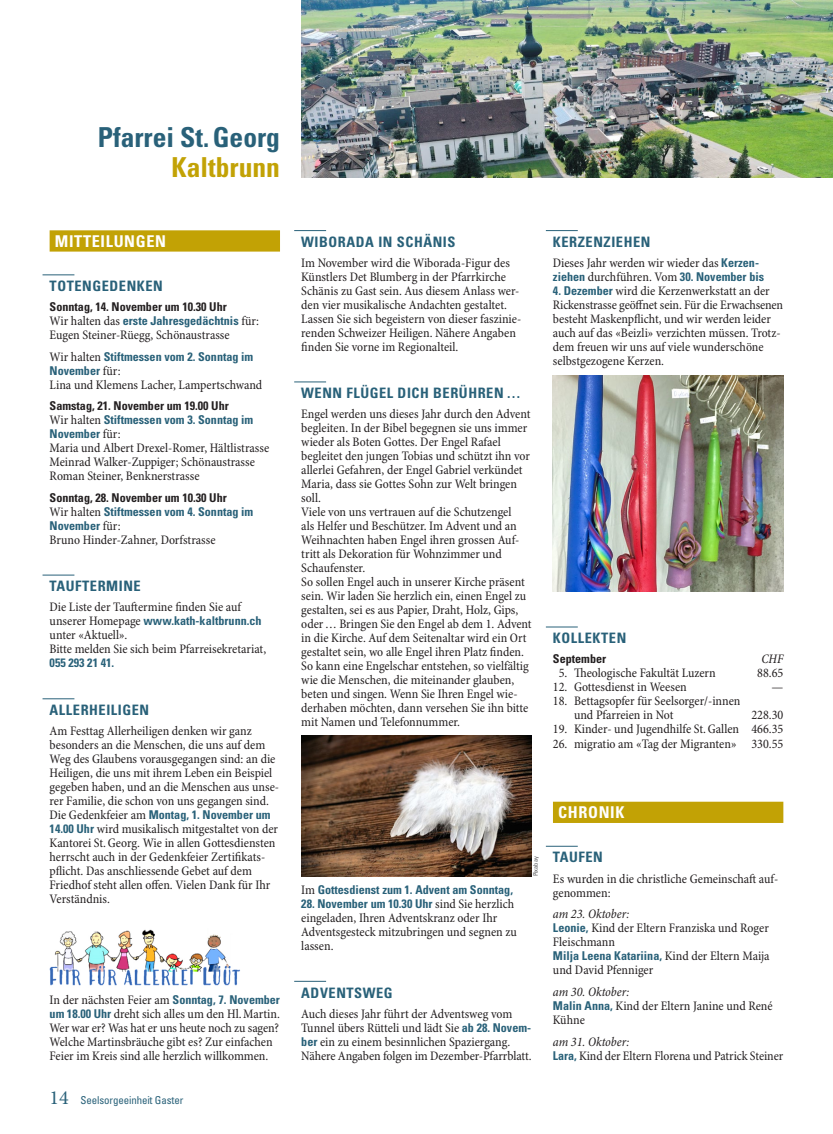
<style>
.page{position:relative;width:833px;height:1134px;background:#fff}
.page>*{position:absolute;margin:0;border:0;box-sizing:border-box;transform-origin:0 0}
.t1{font:700 condensed 27.5px "Univers LT Std";color:#296179}
.t2{font:700 condensed 27.5px "Univers LT Std";color:#c2a205}
.t3{font:700 condensed 16.25px "Univers LT Std";letter-spacing:.04em;color:#fff}
.t4{font:700 condensed 14.38px "Univers LT Std";letter-spacing:.04em;color:#296179}
.t5{font:condensed 13.12px/14px "Minion Pro";color:#231f20}
.t6{font:italic condensed 13.12px "Minion Pro";color:#231f20}
.t7{font:700 condensed 12.12px/14px "Univers LT Std";color:#296179}
.t8{font:700 condensed 12.12px/14px "Univers LT Std";color:#231f20}
.t9{font:condensed 10.88px "Univers LT Std";letter-spacing:-.01em;color:#296179}
.t10{font:condensed 6.25px "Univers LT Std";color:#57585a}
.s1{font-family:"Minion Pro";font-weight:400;font-size:13.12px}
.s2{color:#296179}
.s3{font-family:"Minion Pro";font-weight:400;font-size:13.12px;color:#231f20}
.s4{color:#231f20}
.s5{font-family:"Univers LT Std";font-weight:700;font-size:12.12px;color:#296179}
.s6{font-family:"Minion Pro";font-stretch:normal;font-size:20px}
.s7{font-style:italic}
</style>
<div class="page">
<img style="left:301px;top:0;width:532px;height:177px">
<div style="left:50px;top:230px;width:230px;height:22px;background:#c2a205"></div>
<hr style="left:43px;top:275px;width:31px;height:1px;background:#296179">
<hr style="left:43px;top:575px;width:31px;height:1px;background:#296179">
<hr style="left:43px;top:698px;width:31px;height:1px;background:#296179">
<img style="left:49px;top:929px;width:191px;height:57px">
<hr style="left:294px;top:230px;width:32px;height:1px;background:#296179">
<hr style="left:294px;top:382px;width:32px;height:1px;background:#296179">
<hr style="left:294px;top:981px;width:32px;height:1px;background:#296179">
<img style="left:301px;top:735px;width:230px;height:141px">
<hr style="left:546px;top:230px;width:32px;height:1px;background:#296179">
<hr style="left:546px;top:627px;width:32px;height:1px;background:#296179">
<div style="left:553px;top:802px;width:230px;height:21px;background:#c2a205"></div>
<hr style="left:546px;top:846px;width:32px;height:1px;background:#296179">
<img style="left:553px;top:376px;width:230px;height:216px">
<h1 class="t1" style="left:98px;top:121px;width:184px">Pfarrei St.Georg</h1>
<h1 class="t2" style="left:171px;top:151px;width:110px">Kaltbrunn</h1>
<p class="t3" style="left:55px;top:231px;width:112px">MITTEILUNGEN</p>
<p class="t4" style="left:50px;top:277px;width:115px">TOTENGEDENKEN</p>
<p class="t8" style="left:50px;top:300px;width:211px">Sonntag, 14. November um 10.30 Uhr<br><span class="s1">Wir halten das</span> <span class="s2">erste Jahresgedächtnis</span> <span class="s1">für:</span></p>
<p class="t5" style="left:50px;top:328px;width:182px">Eugen Steiner-Rüegg, Schönaustrasse</p>
<p class="t7" style="left:50px;top:349px;width:205px"><span class="s3">Wir halten</span> Stiftmessen vom 2. Sonntag im<br>November <span class="s3">für:</span></p>
<p class="t5" style="left:50px;top:378px;width:214px">Lina und Klemens Lacher, Lampertschwand</p>
<p class="t7" style="left:50px;top:399px;width:205px"><span class="s4">Samstag, 21. November um 19.00 Uhr<br></span><span class="s3">Wir halten</span> Stiftmessen vom 3. Sonntag im<br>November <span class="s3">für:</span></p>
<p class="t5" style="left:50px;top:441px;width:221px">Maria und Albert Drexel-Romer, Hältlistrasse<br>Meinrad Walker-Zuppiger; Schönaustrasse<br>Roman Steiner, Benknerstrasse</p>
<p class="t7" style="left:50px;top:490px;width:205px"><span class="s4">Sonntag, 28. November um 10.30 Uhr<br></span><span class="s3">Wir halten</span> Stiftmessen vom 4. Sonntag im<br>November <span class="s3">für:</span></p>
<p class="t5" style="left:50px;top:533px;width:167px">Bruno Hinder-Zahner, Dorfstrasse</p>
<p class="t4" style="left:50px;top:577px;width:93px">TAUFTERMINE</p>
<p class="t5" style="left:50px;top:601px;width:193px">Die Liste der Tauftermine finden Sie auf</p>
<p class="t7" style="left:50px;top:614px;width:213px"><span class="s3">unserer Homepage</span> www.kath-kaltbrunn.ch</p>
<p class="t5" style="left:50px;top:629px;width:218px">unter «Aktuell».<br>Bitte melden Sie sich beim Pfarreisekretariat,</p>
<p class="t7" style="left:50px;top:656px;width:66px">055 293 21 41.</p>
<p class="t4" style="left:50px;top:701px;width:101px">ALLERHEILIGEN</p>
<p class="t5" style="left:50px;top:724px;width:231px">Am Festtag Allerheiligen denken wir ganz besonders an die Menschen, die uns auf dem Weg des Glaubens vorausgegangen sind: an die Heiligen, die uns mit ihrem Leben ein Beispiel gegeben haben, und an die Menschen aus unse&shy;rer Familie, die schon von uns gegangen sind.</p>
<p class="t7" style="left:50px;top:808px;width:222px"><span class="s3">Die Gedenkfeier am</span> Montag, 1. November um</p>
<p class="t5" style="left:50px;top:822px;width:230px"><span class="s5">14.00 Uhr</span> wird musikalisch mitgestaltet von der Kantorei St.Georg. Wie in allen Gottesdiensten herrscht auch in der Gedenkfeier Zertifikats&shy;pflicht. Das anschliessende Gebet auf dem Friedhof steht allen offen. Vielen Dank für Ihr Verständnis.</p>
<p class="t5" style="left:50px;top:993px;width:232px">In der nächsten Feier am <span class="s5">Sonntag, 7. November um 18.00 Uhr</span> dreht sich alles um den Hl.Martin.<br>Wer war er? Was hat er uns heute noch zu sagen?<br>Welche Martinsbräuche gibt es? Zur einfachen Feier im Kreis sind alle herzlich willkommen.</p>
<p class="t9" style="left:50px;top:1094px;width:135px"><span class="s6">14</span> Seelsorgeeinheit Gaster</p>
<p class="t4" style="left:301px;top:233px;width:156px">WIBORADA IN SCHÄNIS</p>
<p class="t5" style="left:301px;top:256px;width:221px">Im November wird die Wiborada-Figur des Künstlers Det Blumberg in der Pfarrkirche Schänis zu Gast sein. Aus diesem Anlass wer&shy;den vier musikalische Andachten gestaltet.<br>Lassen Sie sich begeistern von dieser faszinie&shy;renden Schweizer Heiligen. Nähere Angaben finden Sie vorne im Regionalteil.</p>
<p class="t4" style="left:301px;top:384px;width:221px">WENN FLÜGEL DICH BERÜHREN …</p>
<p class="t5" style="left:301px;top:407px;width:232px">Engel werden uns dieses Jahr durch den Advent begleiten. In der Bibel begegnen sie uns immer wieder als Boten Gottes. Der Engel Rafael begleitet den jungen Tobias und schützt ihn vor allerlei Gefahren, der Engel Gabriel verkündet Maria, dass sie Gottes Sohn zur Welt bringen soll.<br>Viele von uns vertrauen auf die Schutzengel<br>als Helfer und Beschützer. Im Advent und an Weihnachten haben Engel ihren grossen Auf&shy;tritt als Dekoration für Wohnzimmer und Schaufenster.<br>So sollen Engel auch in unserer Kirche präsent sein. Wir laden Sie herzlich ein, einen Engel zu gestalten, sei es aus Papier, Draht, Holz, Gips, oder… Bringen Sie den Engel ab dem 1. Advent in die Kirche. Auf dem Seitenaltar wird ein Ort gestaltet sein, wo alle Engel ihren Platz finden.<br>So kann eine Engelschar entstehen, so vielfältig wie die Menschen, die miteinander glauben, beten und singen. Wenn Sie Ihren Engel wie&shy;derhaben möchten, dann versehen Sie ihn bitte mit Namen und Telefonnummer.</p>
<p class="t4" style="left:553px;top:233px;width:99px">KERZENZIEHEN</p>
<p class="t5" style="left:553px;top:256px;width:206px">Dieses Jahr werden wir wieder das <span class="s5">Kerzen-</span></p>
<p class="t7" style="left:553px;top:270px;width:213px">ziehen <span class="s3">durchführen. Vom</span> 30. November bis</p>
<p class="t5" style="left:553px;top:284px;width:232px"><span class="s5">4. Dezember</span> wird die Kerzenwerkstatt an der Rickenstrasse geöffnet sein. Für die Erwachsenen besteht Maskenpflicht, und wir werden leider auch auf das «Beizli» verzichten müssen. Trotz&shy;dem freuen wir uns auf viele wunderschöne selbstgezogene Kerzen.</p>
<p class="t4" style="left:553px;top:629px;width:75px">KOLLEKTEN</p>
<p class="t8" style="left:553px;top:652px;width:55px">September</p>
<p class="t6" style="left:761px;top:651px;width:23px">CHF</p>
<p class="t5" style="left:559px;top:667px;width:158px">5. Theologische Fakultät Luzern</p>
<p class="t5" style="left:757px;top:667px;width:28px">88.65</p>
<p class="t5" style="left:553px;top:681px;width:135px">12. Gottesdienst in Weesen</p>
<p class="t5" style="left:771px;top:681px;width:13px">—</p>
<p class="t5" style="left:574px;top:695px;width:168px;text-indent:-21px">18. Bettagsopfer für Seelsorger/-innen und Pfarreien in Not</p>
<p class="t5" style="left:751px;top:709px;width:33px">228.30</p>
<p class="t5" style="left:553px;top:723px;width:232px">19. Kinder- und Jugendhilfe St.Gallen 466.35</p>
<p class="t5" style="left:553px;top:737px;width:232px">26. migratio am «Tag der Migranten» 330.55</p>
<p class="t10" style="left:532px;top:876px;width:21px;rotate:-90deg">Pixabay</p>
<p class="t7" style="left:301px;top:883px;width:213px"><span class="s3">Im</span> Gottesdienst zum 1. Advent am Sonntag,</p>
<p class="t7" style="left:301px;top:897px;width:214px">28. November um 10.30 Uhr <span class="s3">sind Sie herzlich</span></p>
<p class="t5" style="left:301px;top:911px;width:217px">eingeladen, Ihren Adventskranz oder Ihr<br>Adventsgesteck mitzubringen und segnen zu lassen.</p>
<p class="t4" style="left:301px;top:983px;width:93px">ADVENTSWEG</p>
<p class="t5" style="left:301px;top:1007px;width:232px">Auch dieses Jahr führt der Adventsweg vom Tunnel übers Rütteli und lädt Sie <span class="s5">ab 28. Novem&shy;ber</span> ein zu einem besinnlichen Spaziergang.<br>Nähere Angaben folgen im Dezember-Pfarrblatt.</p>
<p class="t3" style="left:558px;top:802px;width:68px">CHRONIK</p>
<p class="t4" style="left:553px;top:848px;width:51px">TAUFEN</p>
<p class="t5" style="left:553px;top:872px;width:227px">Es wurden in die christliche Gemeinschaft auf&shy;genommen:</p>
<p class="t5" style="left:553px;top:907px;width:217px"><span class="s7">am 23. Oktober:<br></span><span class="s5">Leonie,</span> Kind der Eltern Franziska und Roger<br>Fleischmann</p>
<p class="t7" style="left:553px;top:949px;width:218px">Milja Leena Katariina, <span class="s3">Kind der Eltern Maija</span></p>
<p class="t5" style="left:553px;top:964px;width:102px">und David Pfenniger</p>
<p class="t5" style="left:553px;top:985px;width:221px"><span class="s7">am 30. Oktober:<br></span><span class="s5">Malin Anna,</span> Kind der Eltern Janine und René<br>Kühne</p>
<p class="t5" style="left:553px;top:1035px;width:232px"><span class="s7">am 31. Oktober:<br></span><span class="s5">Lara,</span> Kind der Eltern Florena und Patrick Steiner</p>
</div>
